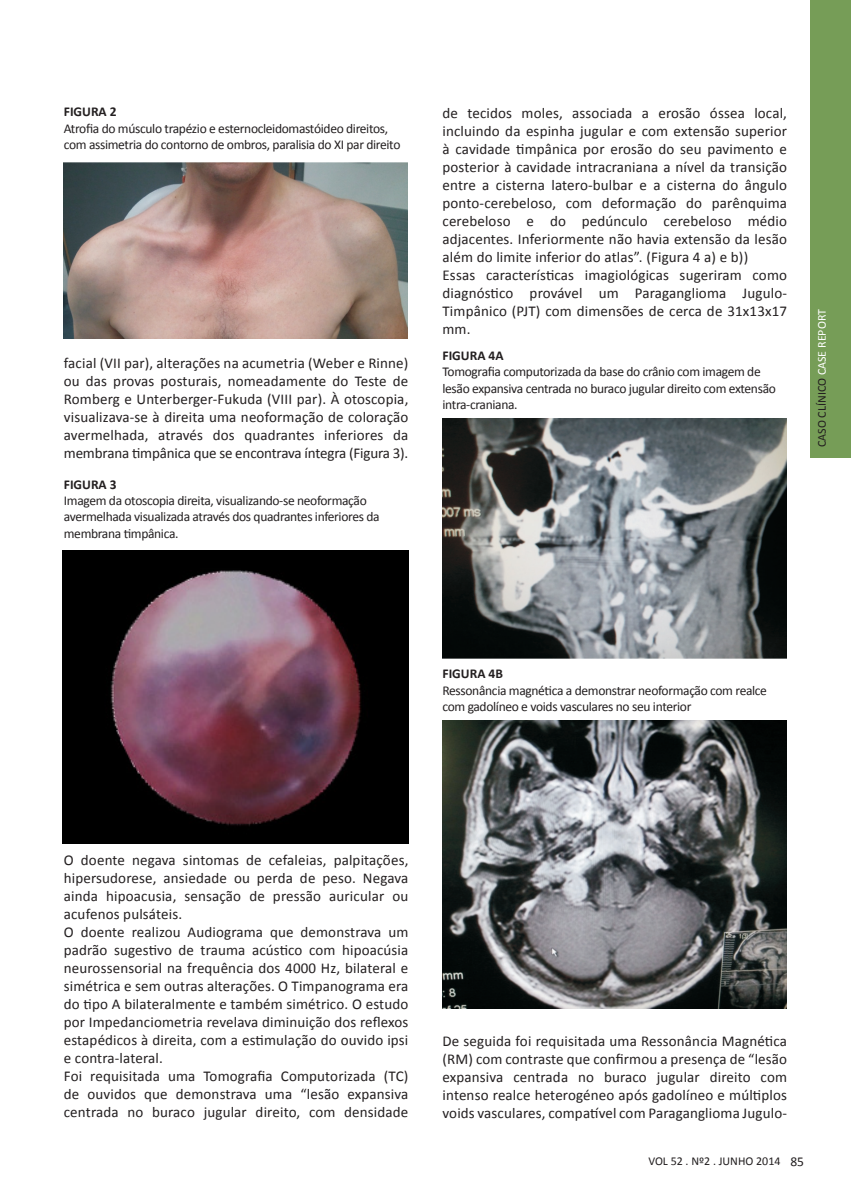
<style>
.page{position:relative;width:851px;height:1191px;background:#fff}
.page>*{position:absolute;margin:0;border:0;box-sizing:border-box;transform-origin:0 0}
.t1{font:15px/18px "Calibri";letter-spacing:.01em;color:#231f20;text-align:justify}
.t2{font:13.5px/16.2px "Calibri";letter-spacing:-.025em;color:#231f20}
.t3{font:700 13.5px "Calibri";color:#231f20}
.t4{font:12px "Calibri";color:#231f20}
.s1{color:#fff}
.s2{font-size:13.5px}
</style>
<div class="page">
<div style="left:809px;top:0;width:41px;height:458px;background:#769d57"></div>
<img style="left:64px;top:163px;width:343px;height:176px">
<img style="left:442px;top:418px;width:344px;height:240px">
<img style="left:442px;top:721px;width:344px;height:287px">
<img style="left:63px;top:551px;width:345px;height:292px">
<p class="t3" style="left:64px;top:103px;width:54px">FIGURA 2</p>
<p class="t2" style="left:64px;top:120px;width:338px">Atrofia do músculo trapézio e esternocleidomastóideo direitos, com assimetria do contorno de ombros, paralisia do XI par direito</p>
<p class="t1" style="left:64px;top:354px;width:346px">facial (VII par), alterações na acumetria (Weber e Rinne) ou das provas posturais, nomeadamente do Teste de Romberg e Unterberger-Fukuda (VIII par). À otoscopia, visualizava-se à direita uma neoformação de coloração avermelhada, através dos quadrantes inferiores da membrana timpânica que se encontrava íntegra (Figura 3).</p>
<p class="t3" style="left:64px;top:476px;width:54px">FIGURA 3</p>
<p class="t2" style="left:64px;top:493px;width:317px">Imagem da otoscopia direita, visualizando-se neoformação avermelhada visualizada através dos quadrantes inferiores da membrana timpânica.</p>
<p class="t1" style="left:442px;top:104px;width:346px">de tecidos moles, associada a erosão óssea local, incluindo da espinha jugular e com extensão superior à cavidade timpânica por erosão do seu pavimento e posterior à cavidade intracraniana a nível da transição entre a cisterna latero-bulbar e a cisterna do ângulo ponto-cerebeloso, com deformação do parênquima cerebeloso e do pedúnculo cerebeloso médio adjacentes. Inferiormente não havia extensão da lesão além do limite inferior do atlas”. (Figura 4 a) e b))</p>
<p class="t1" style="left:442px;top:266px;width:346px">Essas características imagiológicas sugeriram como diagnóstico provável um Paraganglioma Jugulo-Timpânico (PJT) com dimensões de cerca de 31x13x17 mm.</p>
<p class="t3" style="left:442px;top:347px;width:63px">FIGURA 4A</p>
<p class="t2" style="left:442px;top:364px;width:335px">Tomografia computorizada da base do crânio com imagem de lesão expansiva centrada no buraco jugular direito com extensão intra-craniana.</p>
<p class="t4" style="left:814px;top:447px;width:139px;rotate:-90deg">CASO CLÍNICO <span class="s1">CASE REPORT</span></p>
<p class="t3" style="left:442px;top:665px;width:62px">FIGURA 4B</p>
<p class="t2" style="left:442px;top:682px;width:326px">Ressonância magnética a demonstrar neoformação com realce com gadolíneo e voids vasculares no seu interior</p>
<p class="t1" style="left:64px;top:851px;width:346px">O doente negava sintomas de cefaleias, palpitações, hipersudorese, ansiedade ou perda de peso. Negava ainda hipoacusia, sensação de pressão auricular ou acufenos pulsáteis.</p>
<p class="t1" style="left:64px;top:923px;width:346px">O doente realizou Audiograma que demonstrava um padrão sugestivo de trauma acústico com hipoacúsia neurossensorial na frequência dos 4000 Hz, bilateral e simétrica e sem outras alterações. O Timpanograma era do tipo A bilateralmente e também simétrico. O estudo por Impedanciometria revelava diminuição dos reflexos estapédicos à direita, com a estimulação do ouvido ipsi e contra-lateral.</p>
<p class="t1" style="left:64px;top:1067px;width:346px">Foi requisitada uma Tomografia Computorizada (TC) de ouvidos que demonstrava uma “lesão expansiva centrada no buraco jugular direito, com densidade</p>
<p class="t1" style="left:442px;top:1031px;width:346px">De seguida foi requisitada uma Ressonância Magnética (RM) com contraste que confirmou a presença de “lesão expansiva centrada no buraco jugular direito com intenso realce heterogéneo após gadolíneo e múltiplos voids vasculares, compatível com Paraganglioma Jugulo-</p>
<p class="t4" style="left:648px;top:1153px;width:157px">VOL 52 . Nº2 . JUNHO 2014 <span class="s2">85</span></p>
</div>
